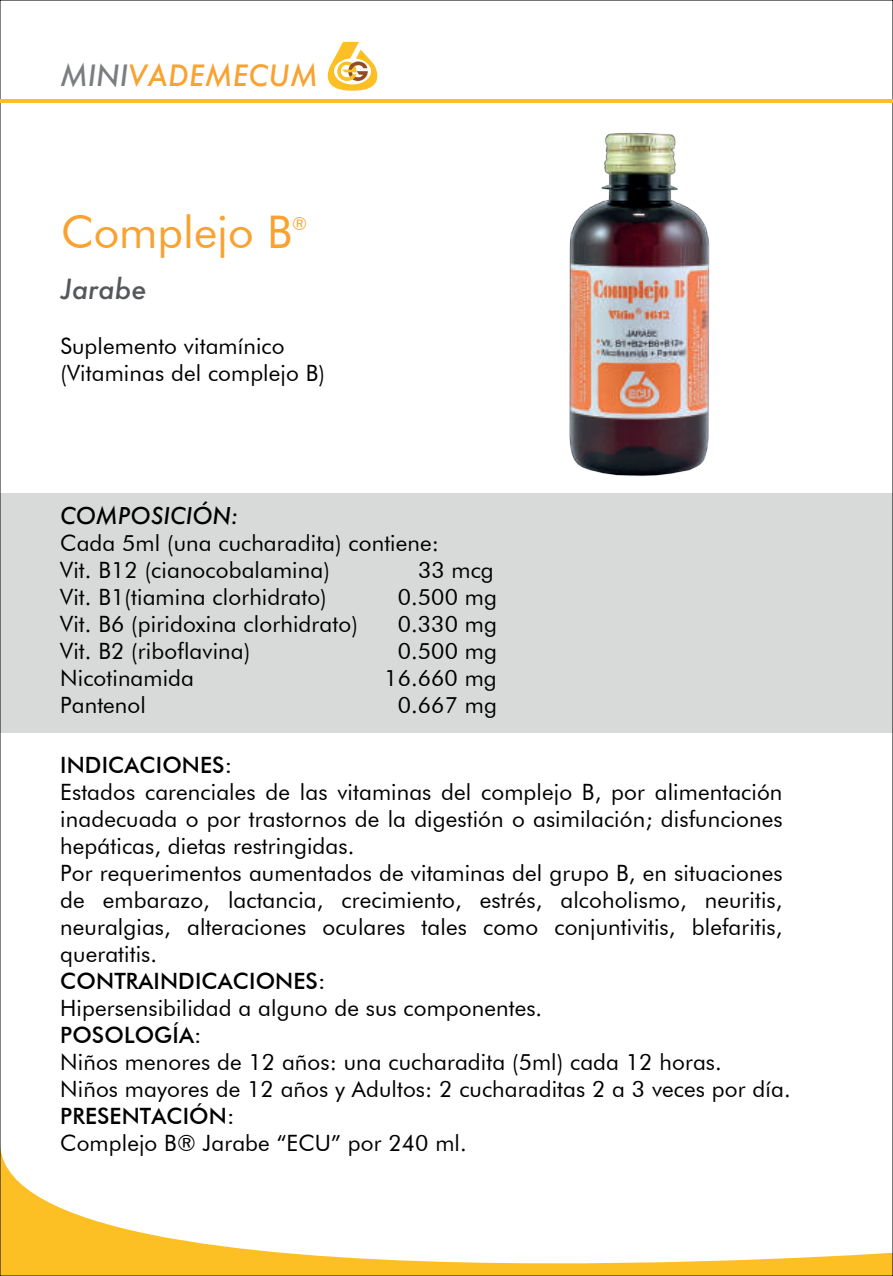
<style>
.page{position:relative;width:893px;height:1276px;background:#fff}
.page>*{position:absolute;margin:0;border:0;box-sizing:border-box;transform-origin:0 0}
.t1{font:45px "Futura BT";color:#f9a230}
.t2{font:italic 500 28.5px "Futura";letter-spacing:.015em;color:#f9a230}
.t3{font:italic 500 27px "Futura";color:#55585a}
.t4{font:22.5px/27px "Futura BT";letter-spacing:.005em;color:#000001}
.t5{font:500 22.5px "Futura BT";letter-spacing:.005em;color:#000001}
.t6{font:italic 500 22.5px "Futura";letter-spacing:.005em;color:#000001}
.t7{font:18px "Futura BT";color:#f9a230}
.s1{color:#7b7e7f}
</style>
<div class="page">
<svg style="left:2px;top:1156px;width:889px;height:118px"></svg>
<div style="left:0;top:493px;width:893px;height:240px;background:#d8dad9"></div>
<img style="left:569px;top:132px;width:141px;height:344px">
<hr style="left:0;top:99px;width:893px;height:4px;background:#fcc025">
<svg style="left:327px;top:42px;width:51px;height:49px"></svg>
<p class="t2" style="left:60px;top:55px;width:259px"><span class="s1">MINI</span>VADEMECUM</p>
<h1 class="t1" style="left:61px;top:204px;width:233px">Complejo B</h1>
<p class="t7" style="left:292px;top:212px;width:16px">®</p>
<p class="t3" style="left:61px;top:271px;width:88px">Jarabe</p>
<p class="t4" style="left:61px;top:332px;width:266px">Suplemento vitamínico (Vitaminas del complejo B)</p>
<p class="t6" style="left:60px;top:500px;width:179px">COMPOSICIÓN:</p>
<p class="t4" style="left:60px;top:529px;width:380px">Cada 5ml (una cucharadita) contiene:<br>Vit. B12 (cianocobalamina)</p>
<p class="t4" style="left:418px;top:556px;width:77px">33 mcg</p>
<p class="t4" style="left:60px;top:583px;width:268px">Vit. B1(tiamina clorhidrato)</p>
<p class="t4" style="left:398px;top:583px;width:101px">0.500 mg</p>
<p class="t4" style="left:60px;top:610px;width:299px">Vit. B6 (piridoxina clorhidrato)</p>
<p class="t4" style="left:398px;top:610px;width:101px">0.330 mg</p>
<p class="t4" style="left:60px;top:637px;width:192px">Vit. B2 (riboflavina)</p>
<p class="t4" style="left:398px;top:637px;width:101px">0.500 mg</p>
<p class="t4" style="left:60px;top:664px;width:135px">Nicotinamida</p>
<p class="t4" style="left:384px;top:664px;width:114px">16.660 mg</p>
<p class="t4" style="left:60px;top:691px;width:87px">Pantenol</p>
<p class="t4" style="left:398px;top:691px;width:101px">0.667 mg</p>
<p class="t5" style="left:60px;top:751px;width:173px">INDICACIONES:</p>
<p class="t4" style="left:60px;top:778px;width:724px">Estados carenciales de las vitaminas del complejo B, por alimentación inadecuada o por trastornos de la digestión o asimilación; disfunciones hepáticas, dietas restringidas.<br>Por requerimentos aumentados de vitaminas del grupo B, en situaciones de embarazo, lactancia, crecimiento, estrés, alcoholismo, neuritis, neuralgias, alteraciones oculares tales como conjuntivitis, blefaritis, queratitis.</p>
<p class="t5" style="left:60px;top:967px;width:267px">CONTRAINDICACIONES:</p>
<p class="t4" style="left:60px;top:994px;width:483px">Hipersensibilidad a alguno de sus componentes.</p>
<p class="t5" style="left:60px;top:1021px;width:143px">POSOLOGÍA:</p>
<p class="t4" style="left:60px;top:1048px;width:732px">Niños menores de 12 años: una cucharadita (5ml) cada 12 horas.<br>Niños mayores de 12 años y Adultos: 2 cucharaditas 2 a 3 veces por día.</p>
<p class="t5" style="left:60px;top:1102px;width:176px">PRESENTACIÓN:</p>
<p class="t4" style="left:60px;top:1129px;width:408px">Complejo B® Jarabe “ECU” por 240 ml.</p>
</div>
